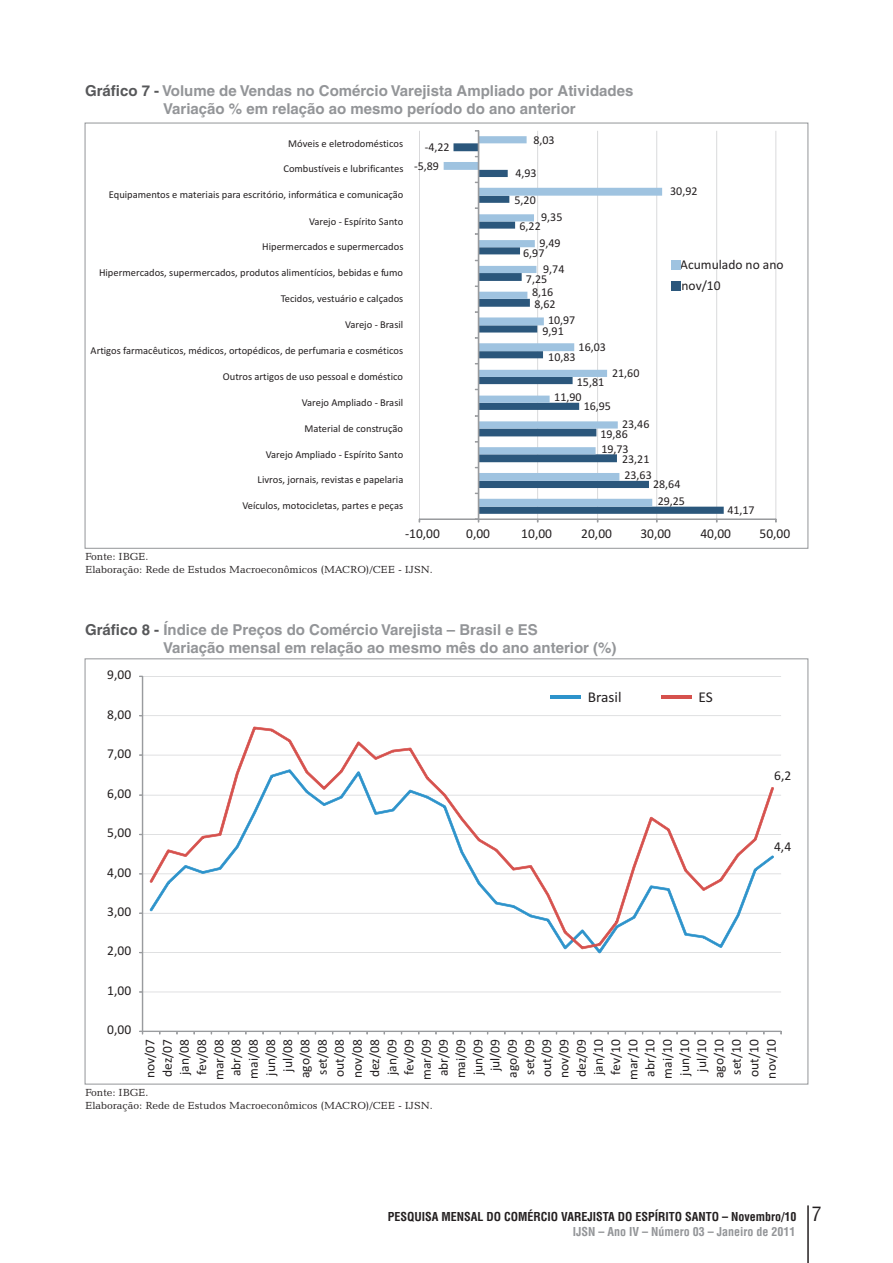
<style>
.page{position:relative;width:893px;height:1263px;background:#fff}
.page>*{position:absolute;margin:0;border:0;box-sizing:border-box;transform-origin:0 0}
.t1{font:700 15px/17.9px "Helvetica LT";color:#939598}
.t2{font:15px "Calibri";color:#231f20}
.t3{font:13.5px/17.2px "Calibri";color:#231f20}
.t4{font:12px "Calibri";color:#231f20}
.t5{font:700 condensed 12px "Helvetica LT";color:#231f20}
.t6{font:700 condensed 12px "Helvetica LT";color:#939598}
.t7{font:10.5px "Calibri";color:#231f20}
.t8{font:10.5px/12.6px "Candida BT";color:#231f20}
.s1{color:#57585a}
.s2{font-weight:400;font-size:19.5px}
</style>
<div class="page">
<hr style="left:808px;top:1205px;width:1px;height:58px;background:#231f20">
<svg style="left:419px;top:130px;width:358px;height:392px"></svg>
<div style="left:671px;top:260px;width:9px;height:10px;background:#9fc3e0"></div>
<div style="left:671px;top:281px;width:9px;height:10px;background:#2b577c"></div>
<svg style="left:139px;top:676px;width:643px;height:358px"></svg>
<svg style="left:150px;top:949px;width:624px;height:4px"></svg>
<svg style="left:150px;top:727px;width:624px;height:222px"></svg>
<h1 class="t1" style="left:163px;top:83px;width:472px;text-indent:-78px"><span class="s1">Gráfico 7 -</span> Volume de Vendas no Comércio Varejista Ampliado por Atividades<br>Variação % em relação ao mesmo período do ano anterior</h1>
<p class="t7" style="left:288px;top:139px;width:116px">Móveis e eletrodomésticos</p>
<p class="t4" style="left:425px;top:142px;width:26px">-4,22</p>
<p class="t4" style="left:533px;top:135px;width:23px">8,03</p>
<p class="t7" style="left:283px;top:164px;width:122px">Combustíveis e lubrificantes</p>
<p class="t4" style="left:414px;top:161px;width:26px">-5,89</p>
<p class="t4" style="left:515px;top:168px;width:23px">4,93</p>
<p class="t7" style="left:109px;top:190px;width:296px">Equipamentos e materiais para escritório, informática e comunicação</p>
<p class="t4" style="left:514px;top:195px;width:23px">5,20</p>
<p class="t4" style="left:670px;top:186px;width:29px">30,92</p>
<p class="t7" style="left:309px;top:217px;width:96px">Varejo - Espírito Santo</p>
<p class="t4" style="left:541px;top:211px;width:23px">9,35</p>
<p class="t4" style="left:519px;top:221px;width:23px">6,22</p>
<p class="t7" style="left:262px;top:243px;width:143px">Hipermercados e supermercados</p>
<p class="t7" style="left:99px;top:268px;width:305px">Hipermercados, supermercados, produtos alimentícios, bebidas e fumo</p>
<p class="t7" style="left:281px;top:294px;width:124px">Tecidos, vestuário e calçados</p>
<p class="t4" style="left:539px;top:238px;width:23px">9,49</p>
<p class="t4" style="left:523px;top:248px;width:23px">6,97</p>
<p class="t4" style="left:543px;top:264px;width:23px">9,74</p>
<p class="t4" style="left:526px;top:274px;width:23px">7,25</p>
<p class="t4" style="left:532px;top:287px;width:23px">8,16</p>
<p class="t4" style="left:534px;top:299px;width:23px">8,62</p>
<p class="t3" style="left:680px;top:255px;width:105px;line-height:21.6px">Acumulado no ano nov/10</p>
<p class="t7" style="left:345px;top:320px;width:60px">Varejo - Brasil</p>
<p class="t4" style="left:548px;top:315px;width:29px">10,97</p>
<p class="t4" style="left:543px;top:326px;width:23px">9,91</p>
<p class="t7" style="left:91px;top:346px;width:314px">Artigos farmacêuticos, médicos, ortopédicos, de perfumaria e cosméticos</p>
<p class="t4" style="left:579px;top:342px;width:29px">16,03</p>
<p class="t4" style="left:548px;top:352px;width:29px">10,83</p>
<p class="t7" style="left:223px;top:372px;width:182px">Outros artigos de uso pessoal e doméstico</p>
<p class="t4" style="left:577px;top:377px;width:29px">15,81</p>
<p class="t4" style="left:612px;top:368px;width:29px">21,60</p>
<p class="t7" style="left:302px;top:398px;width:103px">Varejo Ampliado - Brasil</p>
<p class="t4" style="left:554px;top:392px;width:29px">11,90</p>
<p class="t4" style="left:584px;top:401px;width:29px">16,95</p>
<p class="t7" style="left:304px;top:424px;width:100px">Material de construção</p>
<p class="t4" style="left:622px;top:419px;width:29px">23,46</p>
<p class="t4" style="left:600px;top:429px;width:29px">19,86</p>
<p class="t7" style="left:266px;top:450px;width:139px">Varejo Ampliado - Espírito Santo</p>
<p class="t4" style="left:601px;top:444px;width:29px">19,73</p>
<p class="t4" style="left:622px;top:454px;width:29px">23,21</p>
<p class="t7" style="left:258px;top:475px;width:147px">Livros, jornais, revistas e papelaria</p>
<p class="t4" style="left:624px;top:470px;width:29px">23,63</p>
<p class="t4" style="left:653px;top:479px;width:29px">28,64</p>
<p class="t7" style="left:242px;top:501px;width:162px">Veículos, motocicletas, partes e peças</p>
<p class="t4" style="left:658px;top:496px;width:29px">29,25</p>
<p class="t4" style="left:727px;top:505px;width:29px">41,17</p>
<p class="t3" style="left:405px;top:526px;width:36px">-10,00</p>
<p class="t3" style="left:466px;top:526px;width:25px">0,00</p>
<p class="t3" style="left:521px;top:526px;width:32px">10,00</p>
<p class="t3" style="left:581px;top:526px;width:32px">20,00</p>
<p class="t3" style="left:640px;top:526px;width:32px">30,00</p>
<p class="t3" style="left:700px;top:526px;width:32px">40,00</p>
<p class="t3" style="left:759px;top:526px;width:32px">50,00</p>
<p class="t8" style="left:85px;top:551px;width:349px">Fonte: IBGE.<br>Elaboração: Rede de Estudos Macroeconômicos (MACRO)/CEE - IJSN.</p>
<h1 class="t1" style="left:163px;top:622px;width:455px;text-indent:-78px"><span class="s1">Gráfico 8 -</span> Índice de Preços do Comércio Varejista – Brasil e ES<br>Variação mensal em relação ao mesmo mês do ano anterior (%)</h1>
<p class="t3" style="left:107px;top:667px;width:25px">9,00</p>
<p class="t3" style="left:107px;top:707px;width:25px">8,00</p>
<p class="t3" style="left:107px;top:746px;width:25px">7,00</p>
<p class="t3" style="left:107px;top:786px;width:25px">6,00</p>
<p class="t3" style="left:107px;top:825px;width:25px">5,00</p>
<p class="t3" style="left:107px;top:864px;width:25px">4,00</p>
<p class="t3" style="left:107px;top:904px;width:25px">3,00</p>
<p class="t3" style="left:107px;top:943px;width:25px">2,00</p>
<p class="t3" style="left:107px;top:983px;width:25px">1,00</p>
<p class="t3" style="left:107px;top:1022px;width:25px">0,00</p>
<h1 class="t2" style="left:588px;top:691px;width:35px">Brasil</h1>
<h1 class="t2" style="left:698px;top:690px;width:16px">ES</h1>
<p class="t3" style="left:774px;top:768px;width:19px">6,2</p>
<p class="t3" style="left:774px;top:839px;width:19px">4,4</p>
<p class="t3" style="left:143px;top:1080px;width:43px;text-align:right;rotate:-90deg">nov/07 dez/07 jan/08 fev/08 mar/08 abr/08 mai/08 jun/08 jul/08 ago/08 set/08 out/08 nov/08 dez/08 jan/09 fev/09 mar/09 abr/09 mai/09 jun/09 jul/09 ago/09 set/09 out/09 nov/09 dez/09 jan/10 fev/10 mar/10 abr/10 mai/10 jun/10 jul/10 ago/10 set/10 out/10 nov/10</p>
<p class="t8" style="left:85px;top:1087px;width:349px">Fonte: IBGE.<br>Elaboração: Rede de Estudos Macroeconômicos (MACRO)/CEE - IJSN.</p>
<p class="t5" style="left:388px;top:1211px;width:435px">PESQUISA MENSAL DO COMÉRCIO VAREJISTA DO ESPÍRITO SANTO – Novembro/10 <span class="s2">7</span></p>
<p class="t6" style="left:573px;top:1227px;width:224px">IJSN – Ano IV – Número 03 – Janeiro de 2011</p>
</div>
